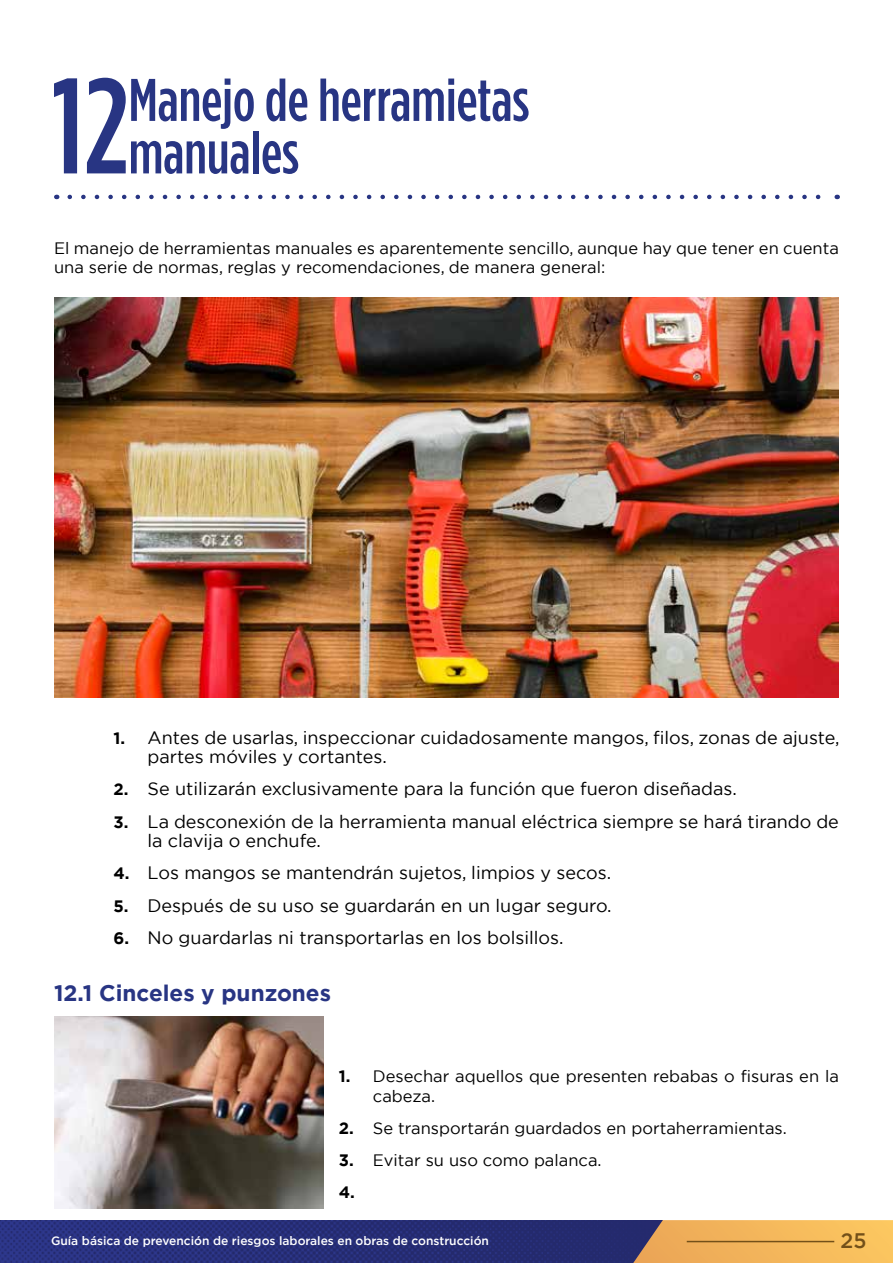
<style>
.page{position:relative;width:893px;height:1263px;background:#fff}
.page>*{position:absolute;margin:0;border:0;box-sizing:border-box;transform-origin:0 0}
.t1{font:500 135px "Gotham Cond";color:#283583}
.t2{font:500 60px/52.5px "Gotham Cond";color:#283583}
.t3{font:700 22.5px "Gotham";color:#283583}
.t4{font:500 21px "Gotham";color:#735019}
.t5{font:18px/19.5px "Gotham";color:#000}
.t6{font:16.5px/19.5px "Gotham";color:#000}
.t7{font:500 12px "Gotham";color:#fff}
.s1{font-weight:700;font-size:16.5px}
.s2{font-weight:700}
</style>
<div class="page">
<img style="left:0;top:1220px;width:633px;height:43px">
<svg style="left:633px;top:1220px;width:260px;height:43px;background:#e6ae5c"></svg>
<hr style="left:687px;top:1241px;width:147px;height:1px;background:#735019">
<svg style="left:70px;top:195px;width:751px;height:4px"></svg>
<img style="left:54px;top:298px;width:785px;height:399px">
<img style="left:54px;top:1016px;width:269px;height:193px">
<h1 class="t1" style="left:52px;top:48px;width:78px">12</h1>
<h2 class="t2" style="left:129px;top:73px;width:402px">Manejo de herramietas manuales</h2>
<p class="t6" style="left:54px;top:238px;width:786px">El manejo de herramientas manuales es aparentemente sencillo, aunque hay que tener en cuenta una serie de normas, reglas y recomendaciones, de manera general:</p>
<p class="t5" style="left:148px;top:727px;width:694px;text-indent:-34px"><span class="s1">1.</span> Antes de usarlas, inspeccionar cuidadosamente mangos, filos, zonas de ajuste, partes móviles y cortantes.</p>
<p class="t5" style="left:114px;top:779px;width:625px"><span class="s1">2.</span> Se utilizarán exclusivamente para la función que fueron diseñadas.</p>
<p class="t5" style="left:148px;top:811px;width:693px;text-indent:-34px"><span class="s1">3.</span> La desconexión de la herramienta manual eléctrica siempre se hará tirando de la clavija o enchufe.</p>
<p class="t5" style="left:114px;top:863px;width:499px"><span class="s1">4.</span> Los mangos se mantendrán sujetos, limpios y secos.</p>
<p class="t5" style="left:114px;top:895px;width:500px"><span class="s1">5.</span> Después de su uso se guardarán en un lugar seguro.</p>
<p class="t5" style="left:114px;top:927px;width:451px"><span class="s1">6.</span> No guardarlas ni transportarlas en los bolsillos.</p>
<p class="t3" style="left:54px;top:978px;width:279px">12.1 Cinceles y punzones</p>
<p class="t6" style="left:373px;top:1066px;width:468px;text-indent:-34px"><span class="s2">1.</span> Desechar aquellos que presenten rebabas o fisuras en la cabeza.</p>
<p class="t6" style="left:339px;top:1118px;width:449px"><span class="s2">2.</span> Se transportarán guardados en portaherramientas.</p>
<p class="t6" style="left:339px;top:1144px;width:264px;line-height:32.2px"><span class="s2">3.</span> Evitar su uso como palanca.<br><span class="s2">4.</span></p>
<p class="t7" style="left:51px;top:1232px;width:439px">Guía básica de prevención de riesgos laborales en obras de construcción</p>
<p class="t4" style="left:840px;top:1227px;width:27px">25</p>
</div>
